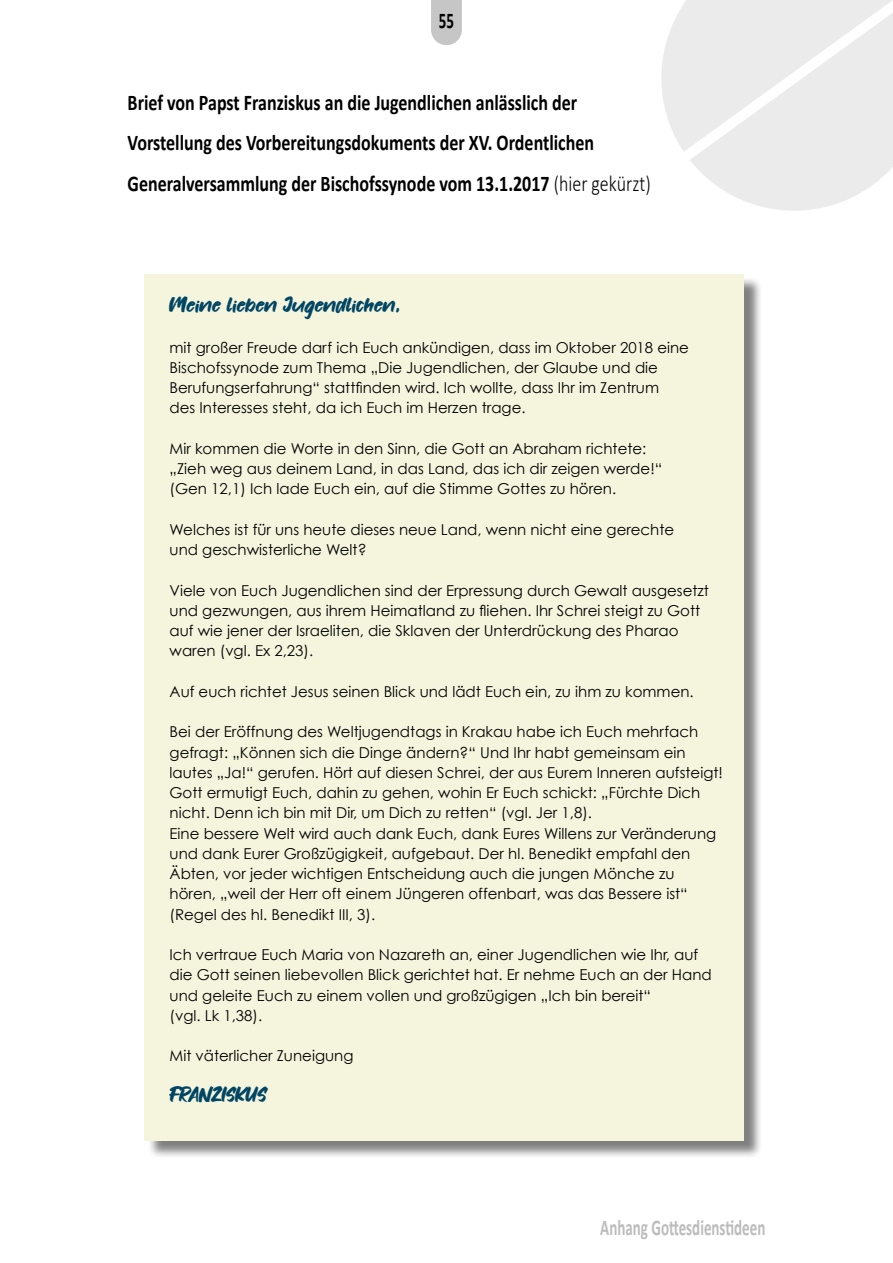
<style>
.page{position:relative;width:893px;height:1263px;background:#fff}
.page>*{position:absolute;margin:0;border:0;box-sizing:border-box;transform-origin:0 0}
.t1{font:700 22.5px/40.5px "Calibri";color:#000;scale:.8 1}
.t2{font:700 22.5px "Calibri";color:#bcbcbc;scale:.67 1}
.t3{font:700 22.5px "Calibri";color:#000;scale:.67 1}
.t4{font:21px "Fonters";color:#004563}
.t5{font:15px/20.2px "Century Gothic";color:#000}
.s1{font-weight:300}
</style>
<div class="page">
<svg style="left:431px;top:0;width:31px;height:45px"></svg>
<div style="left:147px;top:276px;width:616px;height:883px;background:#000;opacity:.5"></div>
<div style="left:145px;top:274px;width:599px;height:866px;background:#f5f5de"></div>
<svg style="left:661px;top:0;width:232px;height:211px"></svg>
<h1 class="t3" style="left:439px;top:6px;width:24px">55</h1>
<h1 class="t1" style="left:128px;top:82px;width:655px">Brief von Papst Franziskus an die Jugendlichen anlässlich der<br>Vorstellung des Vorbereitungsdokuments der XV. Ordentlichen<br>Generalversammlung der Bischofssynode vom 13.1.2017 <span class="s1">(hier gekürzt)</span></h1>
<h2 class="t4" style="left:170px;top:292px;width:234px">Meine lieben Jugendlichen,</h2>
<p class="t5" style="left:170px;top:337px;width:521px">mit großer Freude darf ich Euch ankündigen, dass im Oktober 2018 eine Bischofssynode zum Thema „Die Jugendlichen, der Glaube und die Berufungserfahrung“ stattfinden wird. Ich wollte, dass Ihr im Zentrum<br>des Interesses steht, da ich Euch im Herzen trage.</p>
<p class="t5" style="left:170px;top:438px;width:494px">Mir kommen die Worte in den Sinn, die Gott an Abraham richtete: „Zieh weg aus deinem Land, in das Land, das ich dir zeigen werde!“ (Gen 12,1) Ich lade Euch ein, auf die Stimme Gottes zu hören.</p>
<p class="t5" style="left:170px;top:519px;width:506px">Welches ist für uns heute dieses neue Land, wenn nicht eine gerechte und geschwisterliche Welt?</p>
<p class="t5" style="left:170px;top:580px;width:541px">Viele von Euch Jugendlichen sind der Erpressung durch Gewalt ausgesetzt und gezwungen, aus ihrem Heimatland zu fliehen. Ihr Schrei steigt zu Gott auf wie jener der Israeliten, die Sklaven der Unterdrückung des Pharao waren (vgl. Ex 2,23).</p>
<p class="t5" style="left:170px;top:681px;width:526px">Auf euch richtet Jesus seinen Blick und lädt Euch ein, zu ihm zu kommen.</p>
<p class="t5" style="left:170px;top:722px;width:555px">Bei der Eröffnung des Weltjugendtags in Krakau habe ich Euch mehrfach gefragt: „Können sich die Dinge ändern?“ Und Ihr habt gemeinsam ein lautes „Ja!“ gerufen. Hört auf diesen Schrei, der aus Eurem Inneren aufsteigt!<br>Gott ermutigt Euch, dahin zu gehen, wohin Er Euch schickt: „Fürchte Dich nicht. Denn ich bin mit Dir, um Dich zu retten“ (vgl. Jer 1,8).<br>Eine bessere Welt wird auch dank Euch, dank Eures Willens zur Veränderung und dank Eurer Großzügigkeit, aufgebaut. Der hl. Benedikt empfahl den Äbten, vor jeder wichtigen Entscheidung auch die jungen Mönche zu hören, „weil der Herr oft einem Jüngeren offenbart, was das Bessere ist“ (Regel des hl. Benedikt III, 3).</p>
<p class="t5" style="left:170px;top:944px;width:544px">Ich vertraue Euch Maria von Nazareth an, einer Jugendlichen wie Ihr, auf die Gott seinen liebevollen Blick gerichtet hat. Er nehme Euch an der Hand und geleite Euch zu einem vollen und großzügigen „Ich bin bereit“<br>(vgl. Lk 1,38).</p>
<p class="t5" style="left:170px;top:1046px;width:185px">Mit väterlicher Zuneigung</p>
<h2 class="t4" style="left:170px;top:1082px;width:99px">FRANZISKUS</h2>
<h1 class="t2" style="left:600px;top:1213px;width:248px">Anhang Gottesdienstideen</h1>
</div>
